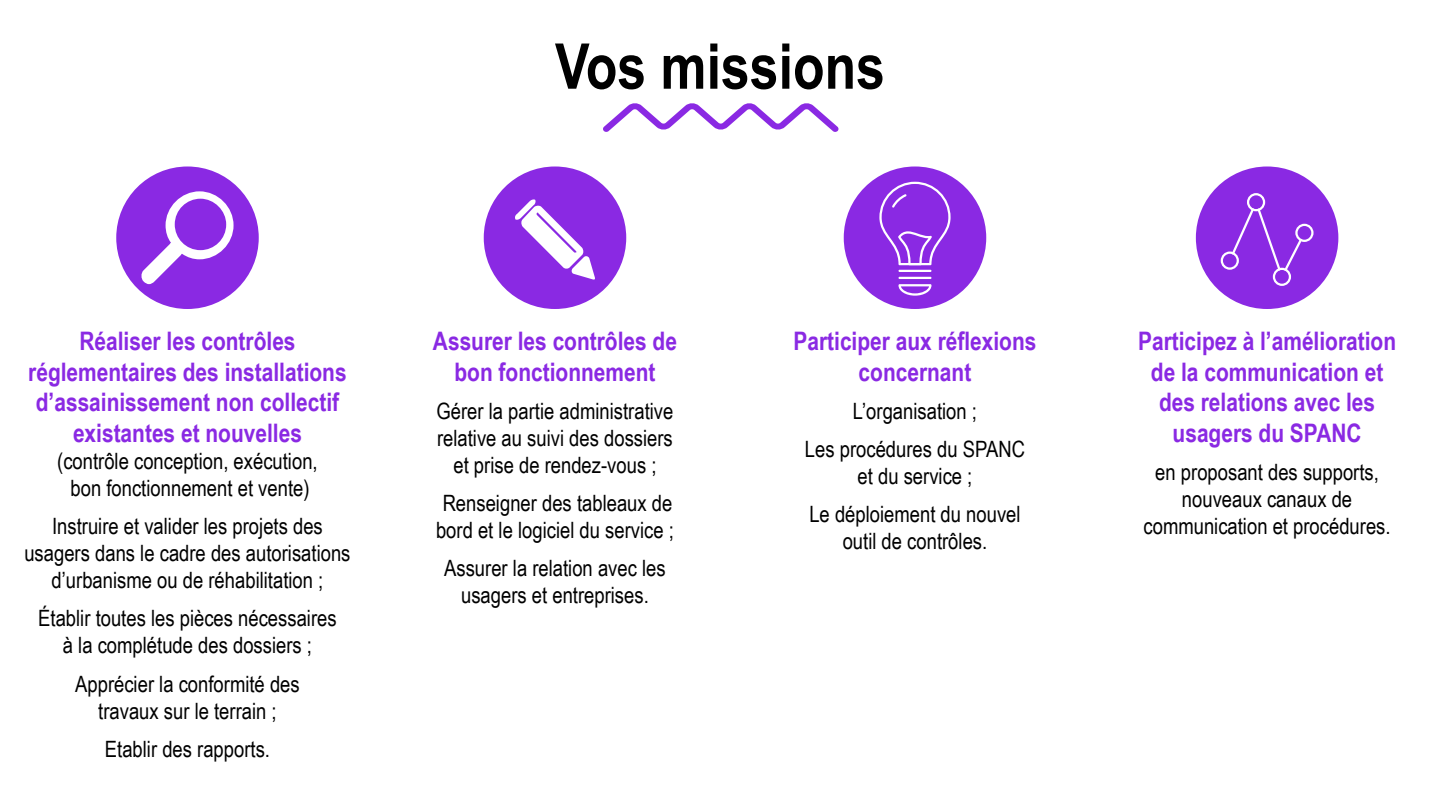
<style>
.page{position:relative;width:1440px;height:810px;background:#fff}
.page>*{position:absolute;margin:0;border:0;box-sizing:border-box;transform-origin:0 0}
.t1{font:700 63.15px "Arial Narrow";color:#000}
.t2{font:700 25.5px/30.6px "Arial Narrow";color:#8a29e3;text-align:center}
.t3{font:22.5px/27px "Arial Narrow";color:#000;text-align:center}
</style>
<div class="page">
<svg style="left:603px;top:103px;width:236px;height:29px"></svg>
<div style="left:116px;top:166px;width:143px;height:143px;background:#8a29e3;border-radius:50%"></div>
<div style="left:484px;top:166px;width:142px;height:143px;background:#8a29e3;border-radius:50%"></div>
<div style="left:844px;top:166px;width:142px;height:143px;background:#8a29e3;border-radius:50%"></div>
<svg style="left:879px;top:182px;width:72px;height:83px"></svg>
<hr style="left:899px;top:270px;width:32px;height:2px;background:#fff">
<hr style="left:899px;top:277px;width:32px;height:2px;background:#fff">
<svg style="left:898px;top:284px;width:34px;height:12px"></svg>
<div style="left:1196px;top:166px;width:142px;height:143px;background:#8a29e3;border-radius:50%"></div>
<svg style="left:1221px;top:193px;width:93px;height:93px"></svg>
<svg style="left:141px;top:191px;width:93px;height:93px"></svg>
<svg style="left:515px;top:199px;width:80px;height:81px"></svg>
<h1 class="t1" style="left:555px;top:19px;width:331px">Vos missions</h1>
<p class="t2" style="left:28px;top:325px;width:320px">Réaliser les contrôles réglementaires des installations d’assainissement non collectif existantes et nouvelles</p>
<p class="t3" style="left:57px;top:447px;width:262px">(contrôle conception, exécution, bon fonctionnement et vente)</p>
<p class="t3" style="left:24px;top:512px;width:328px">Instruire et valider les projets des usagers dans le cadre des autorisations d’urbanisme ou de réhabilitation ;</p>
<p class="t3" style="left:38px;top:604px;width:300px">Établir toutes les pièces nécessaires à la complétude des dossiers ;</p>
<p class="t3" style="left:75px;top:669px;width:226px">Apprécier la conformité des travaux sur le terrain ;</p>
<p class="t3" style="left:105px;top:735px;width:167px">Etablir des rapports.</p>
<p class="t2" style="left:433px;top:325px;width:246px">Assurer les contrôles de bon fonctionnement</p>
<p class="t3" style="left:437px;top:397px;width:238px">Gérer la partie administrative relative au suivi des dossiers et prise de rendez-vous ;</p>
<p class="t3" style="left:436px;top:489px;width:239px;text-align:left">Renseigner des tableaux de bord et le logiciel du service ;</p>
<p class="t3" style="left:444px;top:554px;width:223px">Assurer la relation avec les usagers et entreprises.</p>
<p class="t2" style="left:794px;top:325px;width:244px">Participer aux réflexions concernant</p>
<p class="t3" style="left:805px;top:391px;width:222px;line-height:38.2px">L’organisation ;<br>Les procédures du SPANC</p>
<p class="t3" style="left:809px;top:456px;width:213px;line-height:38.2px">et du service ;<br>Le déploiement du nouvel</p>
<p class="t3" style="left:843px;top:527px;width:146px">outil de contrôles.</p>
<p class="t2" style="left:1138px;top:325px;width:260px">Participez à l’amélioration de la communication et des relations avec les usagers du SPANC</p>
<p class="t3" style="left:1144px;top:458px;width:249px">en proposant des supports, nouveaux canaux de communication et procédures.</p>
</div>
